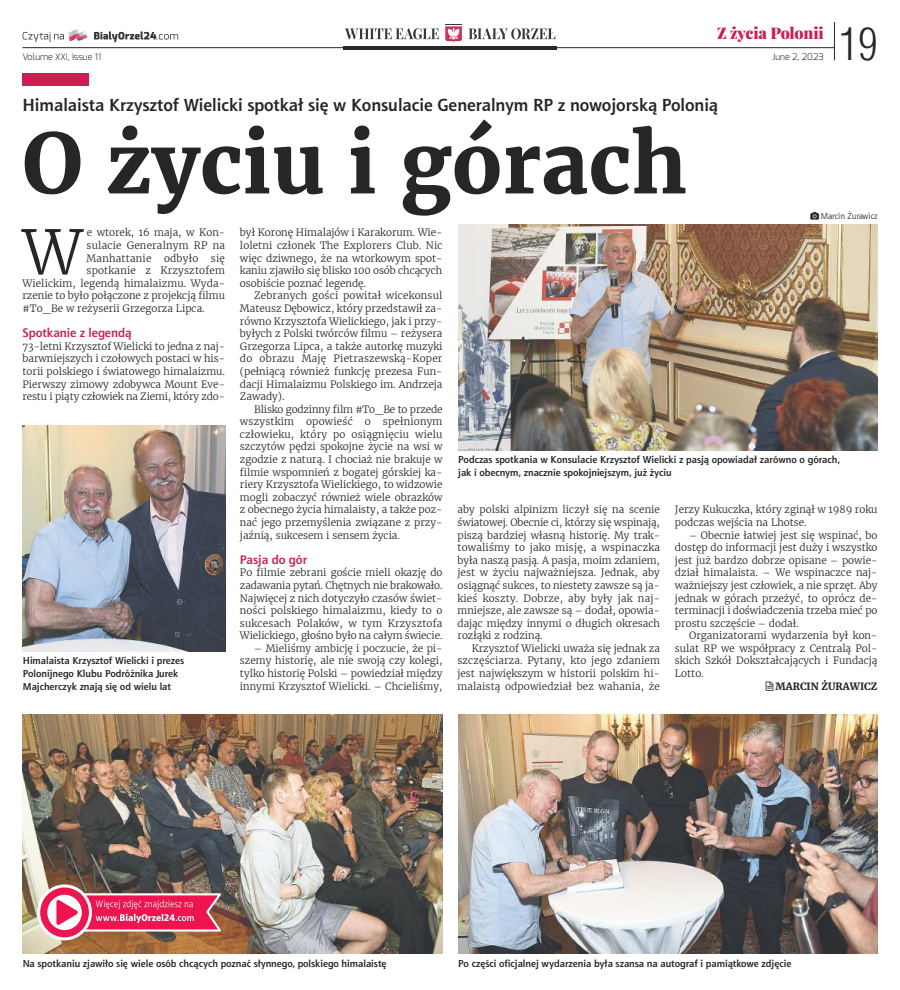
<style>
.page{position:relative;width:900px;height:990px;background:#fff}
.page>*{position:absolute;margin:0;border:0;box-sizing:border-box;transform-origin:0 0}
.t1{font:700 82.5px "Merriweather";color:#272627}
.t2{font:300 60.75px "Merriweather";color:#272627}
.t3{font:300 43.62px "Switzerland Cond";color:#272627}
.t4{font:700 17.5px "Aerton EFN";color:#272627}
.t5{font:900 15.62px "Playfair Display";letter-spacing:-.015em;color:#cc1e52}
.t6{font:700 12.5px "Aerton EFN";color:#cc1e52}
.t7{font:300 10px/12.6px "Merriweather";color:#272627;text-align:justify}
.t8{font:700 10px/12.6px "Aerton EFN";color:#272627}
.t9{font:300 10px "Merriweather";letter-spacing:.02em;color:#272627}
.t10{font:700 10px "Merriweather";color:#272627}
.t11{font:300 9px "Exo";color:#272627}
.t12{font:8.75px "Aerton EFN";color:#272627}
</style>
<div class="page">
<div style="left:22px;top:73px;width:67px;height:12px;background:#cc1e52"></div>
<img style="left:458px;top:224px;width:419px;height:226px">
<img style="left:23px;top:425px;width:202px;height:227px">
<img style="left:23px;top:715px;width:419px;height:238px">
<img style="left:458px;top:715px;width:419px;height:238px">
<svg style="left:37px;top:884px;width:55px;height:56px"></svg>
<svg style="left:40px;top:888px;width:182px;height:49px;background:#db5c78"></svg>
<hr style="left:343px;top:46px;width:214px;height:3px;background:#272627">
<hr style="left:834px;top:22px;width:1px;height:38px;background:#272627">
<svg style="left:23px;top:30px;width:64px;height:12px"></svg>
<svg style="left:94px;top:31px;width:84px;height:11px"></svg>
<svg style="left:345px;top:28px;width:94px;height:11px"></svg>
<svg style="left:469px;top:28px;width:86px;height:11px"></svg>
<svg style="left:445px;top:26px;width:17px;height:16px"></svg>
<hr style="left:22px;top:47px;width:813px;height:1px;background:#272627">
<h3 class="t5" style="left:717px;top:25px;width:108px">Z życia Polonii</h3>
<p class="t11" style="left:23px;top:51px;width:80px">Volume XXI, Issue 11</p>
<p class="t11" style="left:772px;top:51px;width:53px">June 2, 2023</p>
<h3 class="t3" style="left:839px;top:19px;width:40px">19</h3>
<h3 class="t4" style="left:22px;top:98px;width:697px">Himalaista Krzysztof Wielicki spotkał się w Konsulacie Generalnym RP z nowojorską Polonią</h3>
<h1 class="t1" style="left:22px;top:112px;width:666px">O ŻYCIU I GÓRACH</h1>
<p class="t12" style="left:821px;top:212px;width:58px">Marcin Żurawicz</p>
<h2 class="t2" style="left:22px;top:215px;width:62px">W</h2>
<p class="t7" style="left:87px;top:227px;width:140px">e wtorek, 16 maja, w Kon&shy;sulacie Generalnym RP na Manhattanie</p>
<p class="t7" style="left:164px;top:252px;width:36px">odbyło</p>
<p class="t7" style="left:211px;top:252px;width:16px">się</p>
<p class="t9" style="left:87px;top:264px;width:140px">spotkanie z Krzysztofem</p>
<p class="t7" style="left:22px;top:277px;width:204px">Wielickim, legendą himalaizmu. Wyda-</p>
<p class="t7" style="left:22px;top:290px;width:204px">rzenie to było połączone z projekcją filmu</p>
<p class="t7" style="left:22px;top:302px;width:184px">#To_Be w reżyserii Grzegorza Lipca.</p>
<p class="t6" style="left:22px;top:328px;width:111px">Spotkanie z legendą</p>
<p class="t7" style="left:22px;top:340px;width:204px">73-letni Krzysztof Wielicki to jedna z naj&shy;barwniejszych i czołowych postaci w his&shy;torii polskiego i światowego himalaizmu.<br>Pierwszy zimowy zdobywca Mount Eve&shy;restu i piąty człowiek na Ziemi, który zdo-</p>
<p class="t8" style="left:23px;top:656px;width:163px">Himalaista Krzysztof Wielicki i prezes<br>Polonijnego Klubu Podróżnika Jurek<br>Majcherczyk znają się od wielu lat</p>
<p class="t7" style="left:240px;top:227px;width:204px">był Koronę Himalajów i Karakorum. Wie&shy;loletni członek The Explorers Club. Nic więc dziwnego, że na wtorkowym spot&shy;kaniu zjawiło się blisko 100 osób chcących osobiście poznać legendę.</p>
<p class="t7" style="left:240px;top:290px;width:204px;text-indent:14px">Zebranych gości powitał wicekonsul Mateusz Dębowicz, który przedstawił za&shy;równo Krzysztofa Wielickiego, jak i przy&shy;byłych z Polski twórców filmu – reżysera Grzegorza Lipca, a także autorkę muzyki do obrazu Maję Pietraszewską-Koper (pełniącą również funkcję prezesa Fun&shy;dacji Himalaizmu Polskiego im. Andrzeja Zawady).</p>
<p class="t7" style="left:240px;top:403px;width:204px;text-indent:14px">Blisko godzinny film #To_Be to przede wszystkim opowieść o spełnionym człowieku, który po osiągnięciu wielu szczytów pędzi spokojne życie na wsi w zgodzie z naturą. I chociaż nie brakuje w filmie wspomnień z bogatej górskiej ka&shy;riery Krzysztofa Wielickiego, to widzowie mogli zobaczyć również wiele obrazków z obecnego życia himalaisty, a także poz&shy;nać jego przemyślenia związane z przy&shy;jaźnią, sukcesem i sensem życia.</p>
<p class="t6" style="left:240px;top:554px;width:69px">Pasja do gór</p>
<p class="t7" style="left:240px;top:566px;width:204px">Po filmie zebrani goście mieli okazję do zadawania pytań. Chętnych nie brakowało.<br>Najwięcej z nich dotyczyło czasów świet&shy;ności polskiego himalaizmu, kiedy to o sukcesach Polaków, w tym Krzysztofa Wielickiego, głośno było na całym świecie.</p>
<p class="t7" style="left:240px;top:642px;width:204px;text-indent:14px">– Mieliśmy ambicję i poczucie, że pi&shy;szemy historię, ale nie swoją czy kolegi, tylko historię Polski – powiedział między innymi Krzysztof Wielicki. – Chcieliśmy,</p>
<p class="t8" style="left:458px;top:454px;width:383px">Podczas spotkania w Konsulacie Krzysztof Wielicki z pasją opowiadał zarówno o górach, jak i obecnym, znacznie spokojniejszym, już życiu</p>
<p class="t7" style="left:457px;top:504px;width:204px">aby polski alpinizm liczył się na scenie światowej. Obecnie ci, którzy się wspinają, piszą bardziej własną historię. My trak&shy;towaliśmy to jako misję, a wspinaczka była naszą pasją. A pasja, moim zdaniem, jest w życiu najważniejsza. Jednak, aby osiągnąć sukces, to niestety zawsze są ja&shy;kieś koszty. Dobrze, aby były jak naj&shy;mniejsze, ale zawsze są – dodał, opowia&shy;dając między innymi o długich okresach rozłąki z rodziną.</p>
<p class="t7" style="left:457px;top:642px;width:204px;text-indent:14px">Krzysztof Wielicki uważa się jednak za szczęściarza. Pytany, kto jego zdaniem jest największym w historii polskim hi&shy;malaistą odpowiedział bez wahania, że</p>
<p class="t7" style="left:675px;top:504px;width:204px">Jerzy Kukuczka, który zginął w 1989 roku podczas wejścia na Lhotse.</p>
<p class="t7" style="left:675px;top:529px;width:204px;text-indent:14px">– Obecnie łatwiej jest się wspinać, bo dostęp do informacji jest duży i wszystko jest już bardzo dobrze opisane – powie&shy;dział himalaista. – We wspinaczce naj&shy;ważniejszy jest człowiek, a nie sprzęt. Aby jednak w górach przeżyć, to oprócz de&shy;terminacji i doświadczenia trzeba mieć po prostu szczęście – dodał.</p>
<p class="t7" style="left:675px;top:629px;width:204px;text-indent:14px">Organizatorami wydarzenia był kon&shy;sulat RP we współpracy z Centralą Pol&shy;skich Szkół Dokształcających i Fundacją Lotto.</p>
<p class="t10" style="left:775px;top:680px;width:104px">MARCIN ŻURAWICZ</p>
<p class="t8" style="left:23px;top:958px;width:365px">Na spotkaniu zjawiło się wiele osób chcących poznać słynnego, polskiego himalaistę</p>
<p class="t8" style="left:458px;top:958px;width:335px">Po części oficjalnej wydarzenia była szansa na autograf i pamiątkowe zdjęcie</p>
</div>
